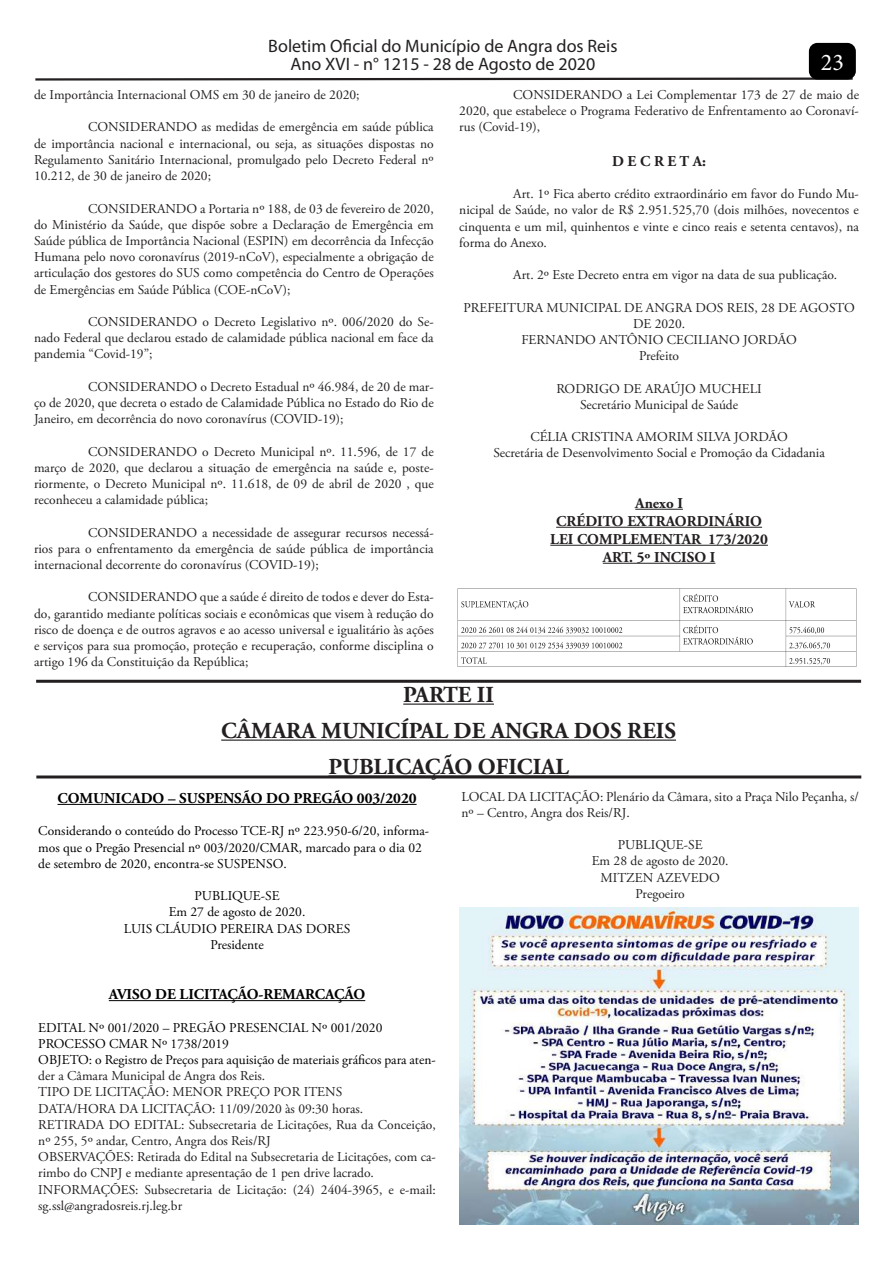
<style>
.page{position:relative;width:893px;height:1263px;background:#fff}
.page>*{position:absolute;margin:0;border:0;box-sizing:border-box;transform-origin:0 0}
.t1{font:24px "Minion Pro";color:#fff}
.t2{font:700 22.95px/36px "Adobe Garamond Pro";color:#231f20;text-align:center}
.t3{font:18px/18px "Myriad Pro";color:#231f20;text-align:center}
.t4{font:700 15px/18px "Adobe Garamond Pro";color:#231f20;text-align:center}
.t5{font:700 15px "Adobe Garamond Pro";color:#000}
.t6{font:13.5px/16.2px "Adobe Garamond Pro";color:#231f20;text-align:justify}
.t7{font:13.5px/16.2px "Adobe Garamond Pro";color:#000}
</style>
<div class="page">
<svg style="left:35px;top:76px;width:818px;height:5px"></svg>
<div style="left:809px;top:43px;width:47px;height:37px;background:#000;border-radius:9px"></div>
<hr style="left:635px;top:509px;width:48px;height:1px;background:#231f20">
<hr style="left:556px;top:527px;width:206px;height:1px;background:#231f20">
<hr style="left:550px;top:545px;width:218px;height:1px;background:#231f20">
<hr style="left:603px;top:563px;width:112px;height:1px;background:#231f20">
<img style="left:457px;top:588px;width:399px;height:79px">
<hr style="left:403px;top:703px;width:91px;height:2px;background:#231f20">
<hr style="left:221px;top:739px;width:455px;height:2px;background:#231f20">
<hr style="left:36px;top:680px;width:825px;height:3px;background:#231f20">
<hr style="left:36px;top:775px;width:825px;height:3px;background:#231f20">
<hr style="left:58px;top:804px;width:359px;height:1px;background:#000">
<hr style="left:109px;top:1000px;width:256px;height:1px;background:#000">
<img style="left:459px;top:908px;width:400px;height:317px">
<h3 class="t3" style="left:268px;top:36px;width:351px">Boletim Oficial do Município de Angra dos Reis<br>Ano XVI - n° 1215 - 28 de Agosto de 2020</h3>
<h1 class="t1" style="left:821px;top:46px;width:25px">23</h1>
<p class="t6" style="left:34px;top:87px;width:327px">de Importância Internacional OMS em 30 de janeiro de 2020;</p>
<p class="t6" style="left:34px;top:120px;width:401px;text-indent:54px">CONSIDERANDO as medidas de emergência em saúde pública de importância nacional e internacional, ou seja, as situações dispostas no Regulamento Sanitário Internacional, promulgado pelo Decreto Federal nº 10.212, de 30 de janeiro de 2020;</p>
<p class="t6" style="left:34px;top:201px;width:401px;text-indent:54px">CONSIDERANDO a Portaria nº 188, de 03 de fevereiro de 2020, do Ministério da Saúde, que dispõe sobre a Declaração de Emergência em Saúde pública de Importância Nacional (ESPIN) em decorrência da Infecção Humana pelo novo coronavírus (2019-nCoV), especialmente a obrigação de articulação dos gestores do SUS como competência do Centro de Operações de Emergências em Saúde Pública (COE-nCoV);</p>
<p class="t6" style="left:34px;top:314px;width:401px;text-indent:54px">CONSIDERANDO o Decreto Legislativo nº. 006/2020 do Se&shy;nado Federal que declarou estado de calamidade pública nacional em face da pandemia “Covid-19”;</p>
<p class="t6" style="left:34px;top:379px;width:401px;text-indent:54px">CONSIDERANDO o Decreto Estadual nº 46.984, de 20 de mar&shy;ço de 2020, que decreta o estado de Calamidade Pública no Estado do Rio de Janeiro, em decorrência do novo coronavírus (COVID-19);</p>
<p class="t6" style="left:34px;top:444px;width:401px;text-indent:54px">CONSIDERANDO o Decreto Municipal nº. 11.596, de 17 de março de 2020, que declarou a situação de emergência na saúde e, poste&shy;riormente, o Decreto Municipal nº. 11.618, de 09 de abril de 2020 , que reconheceu a calamidade pública;</p>
<p class="t6" style="left:34px;top:525px;width:401px;text-indent:54px">CONSIDERANDO a necessidade de assegurar recursos necessá&shy;rios para o enfrentamento da emergência de saúde pública de importância internacional decorrente do coronavírus (COVID-19);</p>
<p class="t6" style="left:34px;top:589px;width:401px;text-indent:54px">CONSIDERANDO que a saúde é direito de todos e dever do Esta&shy;do, garantido mediante políticas sociais e econômicas que visem à redução do risco de doença e de outros agravos e ao acesso universal e igualitário às ações e serviços para sua promoção, proteção e recuperação, conforme disciplina o artigo 196 da Constituição da República;</p>
<p class="t6" style="left:459px;top:87px;width:401px;text-indent:54px">CONSIDERANDO a Lei Complementar 173 de 27 de maio de 2020, que estabelece o Programa Federativo de Enfrentamento ao Coronaví&shy;rus (Covid-19),</p>
<p class="t4" style="left:612px;top:152px;width:95px">D E C R E T A:</p>
<p class="t6" style="left:459px;top:186px;width:401px;text-indent:54px">Art. 1º Fica aberto crédito extraordinário em favor do Fundo Mu&shy;nicipal de Saúde, no valor de R$ 2.951.525,70 (dois milhões, novecentos e cinquenta e um mil, quinhentos e vinte e cinco reais e setenta centavos), na forma do Anexo.</p>
<p class="t6" style="left:513px;top:267px;width:325px">Art. 2º Este Decreto entra em vigor na data de sua publicação.</p>
<p class="t6" style="left:463px;top:300px;width:393px;text-align:center">PREFEITURA MUNICIPAL DE ANGRA DOS REIS, 28 DE AGOSTO<br>DE 2020.<br>FERNANDO ANTÔNIO CECILIANO JORDÃO<br>Prefeito</p>
<p class="t6" style="left:556px;top:381px;width:207px;text-align:center">RODRIGO DE ARAÚJO MUCHELI<br>Secretário Municipal de Saúde</p>
<p class="t6" style="left:493px;top:429px;width:333px;text-align:center">CÉLIA CRISTINA AMORIM SILVA JORDÃO<br>Secretária de Desenvolvimento Social e Promoção da Cidadania</p>
<p class="t4" style="left:550px;top:494px;width:219px">Anexo I<br>CRÉDITO EXTRAORDINÁRIO<br>LEI COMPLEMENTAR 173/2020<br>ART. 5º INCISO I</p>
<h2 class="t2" style="left:221px;top:677px;width:456px">PARTE II<br>CÂMARA MUNICÍPAL DE ANGRA DOS REIS<br>PUBLICAÇÃO OFICIAL</h2>
<p class="t5" style="left:58px;top:789px;width:361px">COMUNICADO – SUSPENSÃO DO PREGÃO 003/2020</p>
<p class="t7" style="left:38px;top:823px;width:392px">Considerando o conteúdo do Processo TCE-RJ nº 223.950-6/20, informa&shy;mos que o Pregão Presencial nº 003/2020/CMAR, marcado para o dia 02 de setembro de 2020, encontra-se SUSPENSO.</p>
<p class="t7" style="left:124px;top:888px;width:228px;text-align:center">PUBLIQUE-SE<br>Em 27 de agosto de 2020.<br>LUIS CLÁUDIO PEREIRA DAS DORES<br>Presidente</p>
<p class="t5" style="left:109px;top:986px;width:258px">AVISO DE LICITAÇÃO-REMARCAÇÃO</p>
<p class="t7" style="left:38px;top:1020px;width:399px">EDITAL Nº 001/2020 – PREGÃO PRESENCIAL Nº 001/2020<br>PROCESSO CMAR Nº 1738/2019<br>OBJETO: o Registro de Preços para aquisição de materiais gráficos para aten-</p>
<p class="t6" style="left:38px;top:1068px;width:399px;text-align:left">der a Câmara Municipal de Angra dos Reis.<br>TIPO DE LICITAÇÃO: MENOR PREÇO POR ITENS<br>DATA/HORA DA LICITAÇÃO: 11/09/2020 às 09:30 horas.<br>RETIRADA DO EDITAL: Subsecretaria de Licitações, Rua da Conceição, nº 255, 5º andar, Centro, Angra dos Reis/RJ<br>OBSERVAÇÕES: Retirada do Edital na Subsecretaria de Licitações, com ca&shy;rimbo do CNPJ e mediante apresentação de 1 pen drive lacrado.<br>INFORMAÇÕES: Subsecretaria de Licitação: (24) 2404-3965, e e-mail: sg.ssl@angradosreis.rj.leg.br</p>
<p class="t6" style="left:461px;top:789px;width:399px">LOCAL DA LICITAÇÃO: Plenário da Câmara, sito a Praça Nilo Peçanha, s/ nº – Centro, Angra dos Reis/RJ.</p>
<p class="t6" style="left:592px;top:837px;width:138px;text-align:center">PUBLIQUE-SE<br>Em 28 de agosto de 2020.<br>MITZEN AZEVEDO<br>Pregoeiro</p>
</div>
